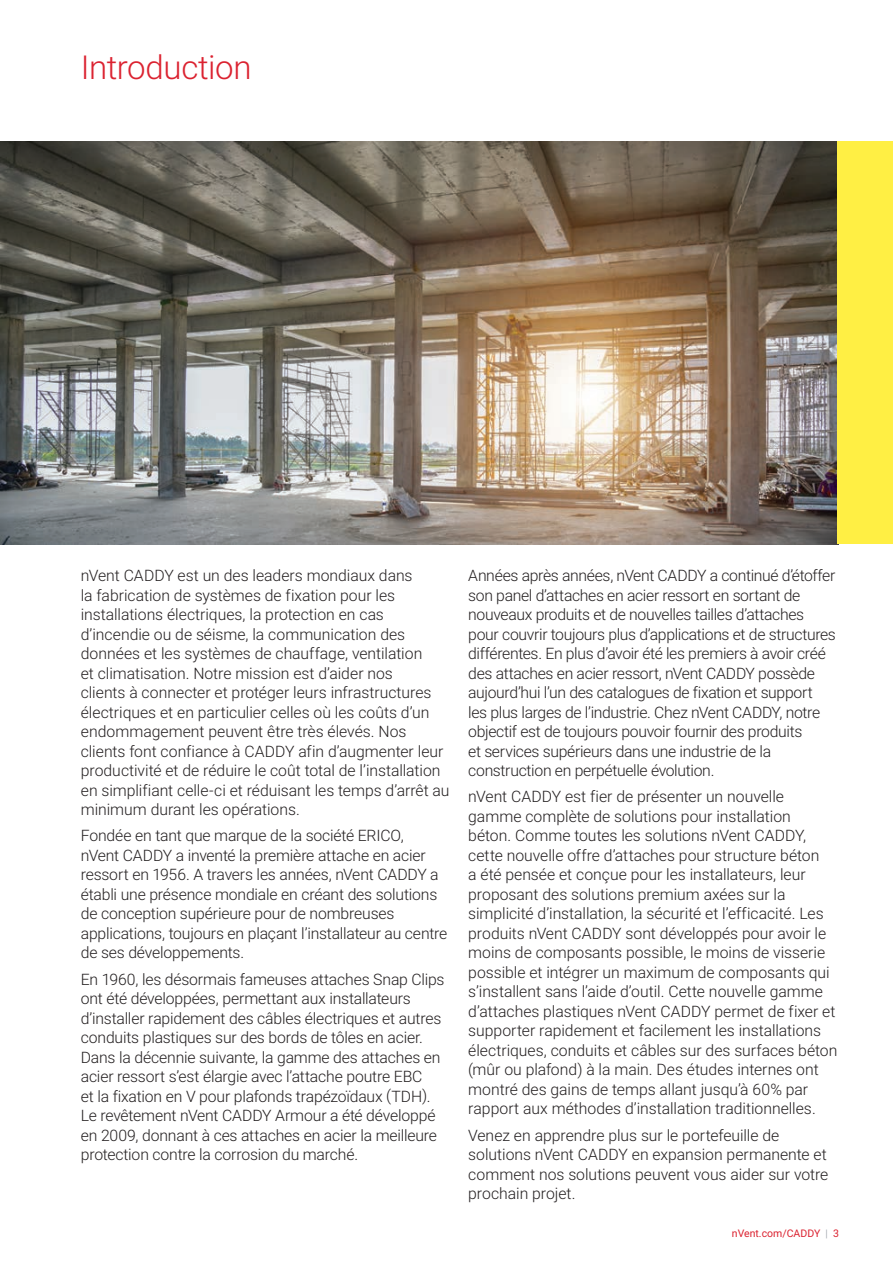
<style>
.page{position:relative;width:893px;height:1263px;background:#fff}
.page>*{position:absolute;margin:0;border:0;box-sizing:border-box;transform-origin:0 0}
.t1{font:300 33px "Roboto";letter-spacing:-.015em;color:#db2230}
.Body_Text{font:300 15.75px/19.5px "Roboto";letter-spacing:-.005em;color:#231f20}
.t2{font:10.5px "Roboto";color:#db2230}
.s1{font-weight:300;color:#8f959e}
</style>
<div class="page">
<img style="left:0;top:142px;width:838px;height:402px">
<div style="left:838px;top:142px;width:55px;height:402px;background:#ffef44"></div>
<p class="t1" style="left:81px;top:44px;width:172px">Introduction</p>
<p class="Body_Text" style="left:81px;top:565px;width:370px">nVent CADDY est un des leaders mondiaux dans<br>la fabrication de systèmes de fixation pour les installations électriques, la protection en cas d’incendie ou de séisme, la communication des données et les systèmes de chauffage, ventilation<br>et climatisation. Notre mission est d’aider nos<br>clients à connecter et protéger leurs infrastructures électriques et en particulier celles où les coûts d’un endommagement peuvent être très élevés. Nos clients font confiance à CADDY afin d’augmenter leur productivité et de réduire le coût total de l’installation en simplifiant celle-ci et réduisant les temps d’arrêt au minimum durant les opérations.</p>
<p class="Body_Text" style="left:81px;top:825px;width:368px">Fondée en tant que marque de la société ERICO,<br>nVent CADDY a inventé la première attache en acier ressort en 1956. A travers les années, nVent CADDY a établi une présence mondiale en créant des solutions de conception supérieure pour de nombreuses applications, toujours en plaçant l’installateur au centre de ses développements.</p>
<p class="Body_Text" style="left:81px;top:969px;width:365px">En 1960, les désormais fameuses attaches Snap Clips ont été développées, permettant aux installateurs d’installer rapidement des câbles électriques et autres conduits plastiques sur des bords de tôles en acier.<br>Dans la décennie suivante, la gamme des attaches en acier ressort s’est élargie avec l’attache poutre EBC<br>et la fixation en V pour plafonds trapézoïdaux (TDH).<br>Le revêtement nVent CADDY Armour a été développé en 2009, donnant à ces attaches en acier la meilleure protection contre la corrosion du marché.</p>
<p class="Body_Text" style="left:468px;top:565px;width:369px">Années après années, nVent CADDY a continué d’étoffer son panel d’attaches en acier ressort en sortant de nouveaux produits et de nouvelles tailles d’attaches pour couvrir toujours plus d’applications et de structures différentes. En plus d’avoir été les premiers à avoir créé des attaches en acier ressort, nVent CADDY possède aujourd’hui l’un des catalogues de fixation et support<br>les plus larges de l’industrie. Chez nVent CADDY, notre objectif est de toujours pouvoir fournir des produits<br>et services supérieurs dans une industrie de la construction en perpétuelle évolution.</p>
<p class="Body_Text" style="left:468px;top:786px;width:371px">nVent CADDY est fier de présenter un nouvelle gamme complète de solutions pour installation béton. Comme toutes les solutions nVent CADDY, cette nouvelle offre d’attaches pour structure béton<br>a été pensée et conçue pour les installateurs, leur proposant des solutions premium axées sur la simplicité d’installation, la sécurité et l’efficacité. Les produits nVent CADDY sont développés pour avoir le moins de composants possible, le moins de visserie possible et intégrer un maximum de composants qui s’installent sans l’aide d’outil. Cette nouvelle gamme d’attaches plastiques nVent CADDY permet de fixer et supporter rapidement et facilement les installations électriques, conduits et câbles sur des surfaces béton (mûr ou plafond) à la main. Des études internes ont montré des gains de temps allant jusqu’à 60% par rapport aux méthodes d’installation traditionnelles.</p>
<p class="Body_Text" style="left:468px;top:1125px;width:362px">Venez en apprendre plus sur le portefeuille de solutions nVent CADDY en expansion permanente et comment nos solutions peuvent vous aider sur votre prochain projet.</p>
<p class="t2" style="left:732px;top:1226px;width:109px">nVent.com/CADDY <span class="s1">|</span> 3</p>
</div>
